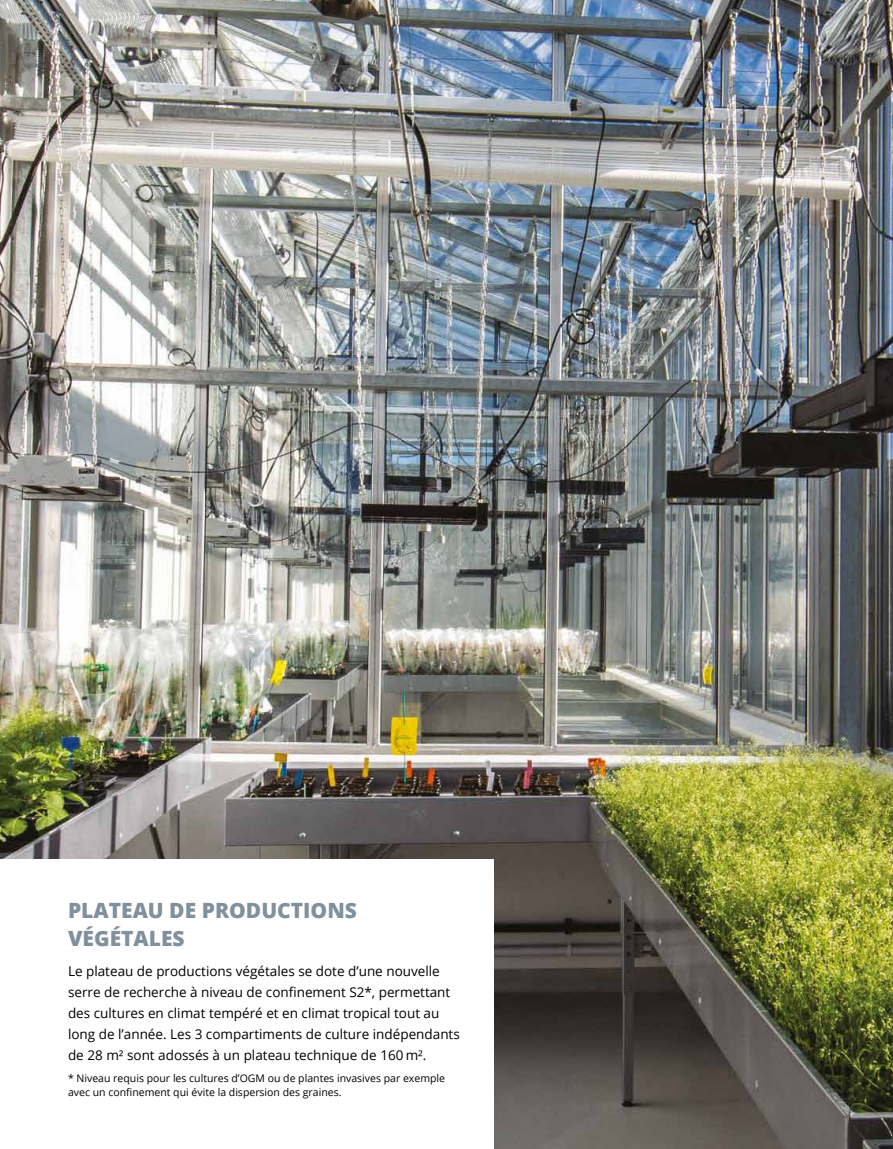
<style>
.page{position:relative;width:893px;height:1149px;background:#fff}
.page>*{position:absolute;margin:0;border:0;box-sizing:border-box;transform-origin:0 0}
.t1{font:800 21px/28.5px "Open Sans";color:#80919d}
.t2{font:13.5px/21px "Open Sans";color:#000}
.t3{font:10.5px/13.5px "Open Sans";color:#000}
</style>
<div class="page">
<img style="left:0;top:0;width:893px;height:1148px">
<div style="left:0;top:859px;width:493px;height:289px;background:#fff"></div>
<h1 class="t1" style="left:68px;top:894px;width:290px">PLATEAU DE PRODUCTIONS<br>VÉGÉTALES</h1>
<p class="t2" style="left:68px;top:959px;width:393px">Le plateau de productions végétales se dote d’une nouvelle serre de recherche à niveau de confinement S2*, permettant des cultures en climat tempéré et en climat tropical tout au long de l’année. Les 3 compartiments de culture indépendants de 28 m² sont adossés à un plateau technique de 160 m².</p>
<p class="t3" style="left:68px;top:1070px;width:379px">* Niveau requis pour les cultures d’OGM ou de plantes invasives par exemple avec un confinement qui évite la dispersion des graines.</p>
</div>
